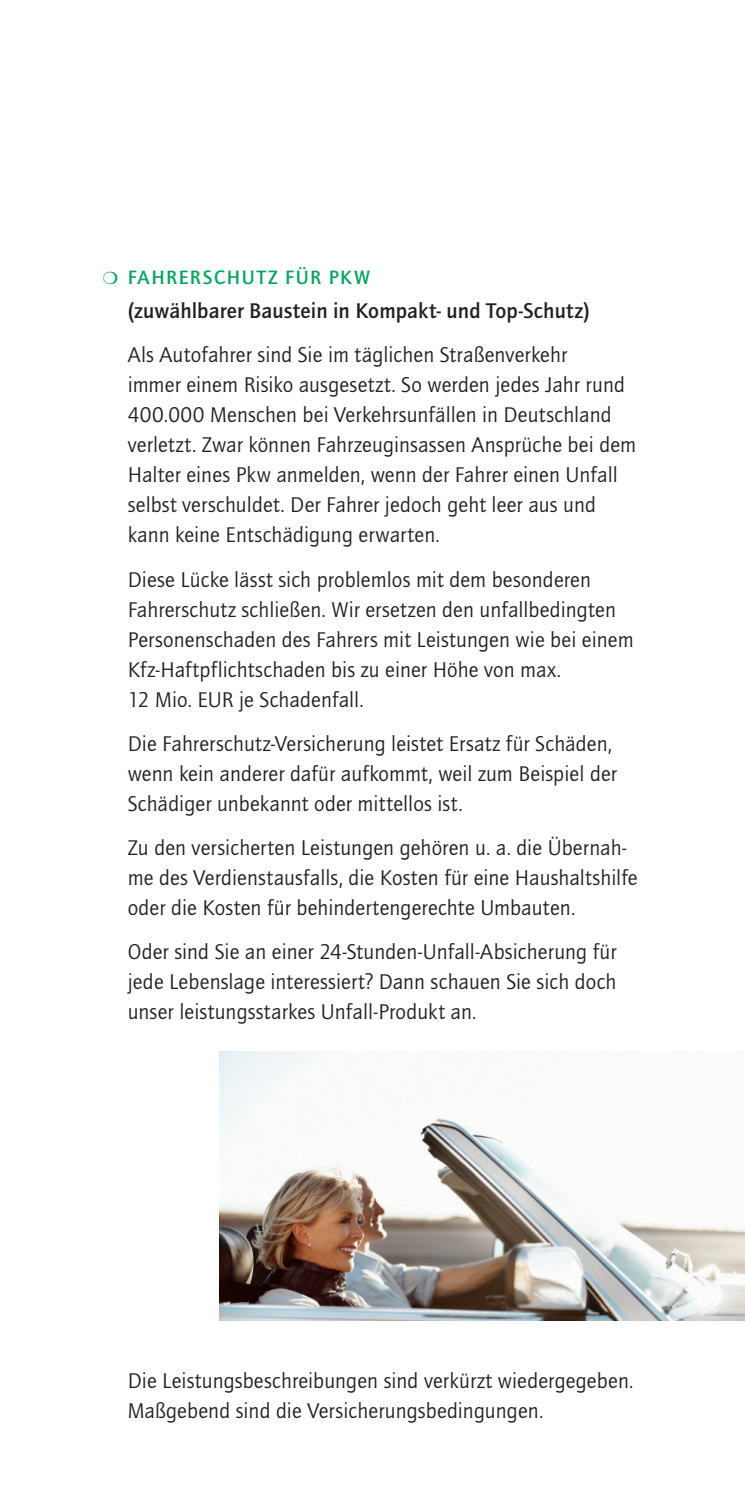
<style>
.page{position:relative;width:745px;height:1489px;background:#fff}
.page>*{position:absolute;margin:0;border:0;box-sizing:border-box;transform-origin:0 0}
.I_Copy_DL{font:22px/30px "Quay Sans ITC Std";letter-spacing:.005em;color:#231f20}
.I_Copy_DL-2{font:500 22px "Quay Sans ITC Std";letter-spacing:.005em;color:#231f20}
.t1{font:500 20px "Quay Sans ITC Std";letter-spacing:.08em;color:#00a65d}
</style>
<div class="page">
<img style="left:220px;top:1051px;width:524px;height:269px">
<p class="t1" style="left:103px;top:265px;width:268px">❍ FAHRERSCHUTZ FÜR PKW</p>
<p class="I_Copy_DL-2" style="left:128px;top:298px;width:463px">(zuwählbarer Baustein in Kompakt- und Top-Schutz)</p>
<p class="I_Copy_DL" style="left:128px;top:340px;width:509px">Als Autofahrer sind Sie im täglichen Straßenverkehr<br>immer einem Risiko ausgesetzt. So werden jedes Jahr rund 400.000 Menschen bei Verkehrsunfällen in Deutschland verletzt. Zwar können Fahrzeuginsassen Ansprüche bei dem Halter eines Pkw anmelden, wenn der Fahrer einen Unfall selbst verschuldet. Der Fahrer jedoch geht leer aus und kann keine Entschädigung erwarten.</p>
<p class="I_Copy_DL" style="left:128px;top:564px;width:507px">Diese Lücke lässt sich problemlos mit dem besonderen Fahrerschutz schließen. Wir ersetzen den unfallbedingten Personenschaden des Fahrers mit Leistungen wie bei einem Kfz-Haftpflichtschaden bis zu einer Höhe von max.<br>12 Mio. EUR je Schadenfall.</p>
<p class="I_Copy_DL" style="left:128px;top:728px;width:490px">Die Fahrerschutz-Versicherung leistet Ersatz für Schäden, wenn kein anderer dafür aufkommt, weil zum Beispiel der<br>Schädiger unbekannt oder mittellos ist.</p>
<p class="I_Copy_DL" style="left:128px;top:832px;width:511px">Zu den versicherten Leistungen gehören u. a. die Übernah&shy;me des Verdienstausfalls, die Kosten für eine Haushaltshilfe oder die Kosten für behindertengerechte Umbauten.</p>
<p class="I_Copy_DL" style="left:128px;top:936px;width:490px;text-align:justify">Oder sind Sie an einer 24-Stunden-Unfall-Absicherung für jede Lebenslage interessiert? Dann schauen Sie sich doch unser leistungsstarkes Unfall-Produkt an.</p>
<p class="I_Copy_DL" style="left:128px;top:1365px;width:507px">Die Leistungsbeschreibungen sind verkürzt wiedergegeben.<br>Maßgebend sind die Versicherungsbedingungen.</p>
</div>
